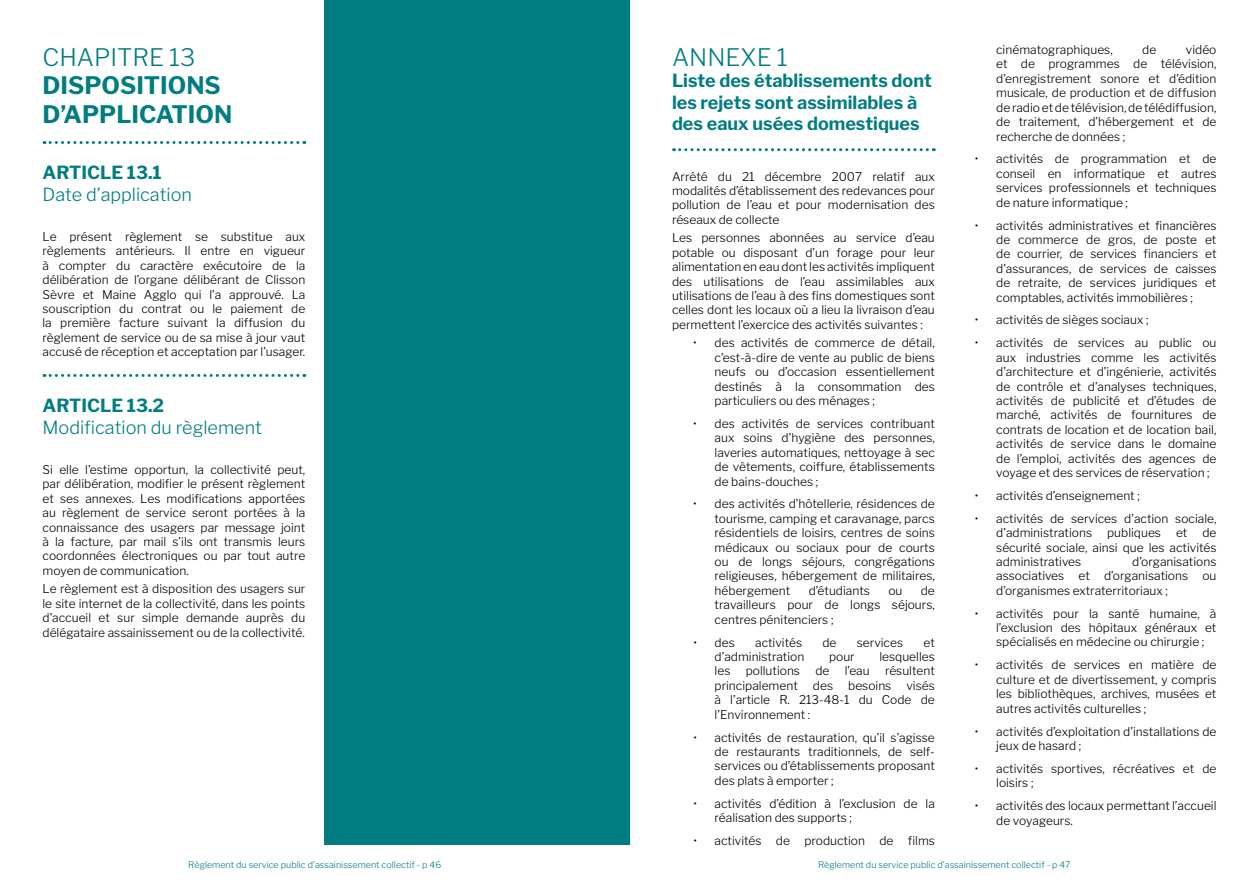
<style>
.page{position:relative;width:1259px;height:893px;background:#fff}
.page>*{position:absolute;margin:0;border:0;box-sizing:border-box;transform-origin:0 0}
.t1{font:700 24px/28.8px "Libre Franklin";color:#007d81}
.t2{font:300 24px "Libre Franklin";color:#007d81}
.t3{font:700 18px/21.6px "Libre Franklin";color:#007d81}
.t4{font:300 18px "Libre Franklin";color:#007d81}
.t5{font:300 12px/14.4px "Libre Franklin";color:#000;text-align:justify}
.t6{font:300 9px "Libre Franklin";color:#007d81}
</style>
<div class="page">
<svg style="left:44px;top:141px;width:261px;height:3px"></svg>
<svg style="left:44px;top:374px;width:261px;height:3px"></svg>
<svg style="left:673px;top:148px;width:261px;height:3px"></svg>
<div style="left:324px;top:0;width:305px;height:845px;background:#007d81"></div>
<h1 class="t2" style="left:43px;top:42px;width:154px">CHAPITRE 13</h1>
<h1 class="t1" style="left:43px;top:71px;width:191px">DISPOSITIONS<br>D’APPLICATION</h1>
<h2 class="t3" style="left:43px;top:162px;width:121px">ARTICLE 13.1</h2>
<h2 class="t4" style="left:43px;top:183px;width:151px">Date d’application</h2>
<p class="t5" style="left:43px;top:229px;width:264px">Le présent règlement se substitue aux règlements antérieurs. Il entre en vigueur à compter du caractère exécutoire de la délibération de l’organe délibérant de Clisson Sèvre et Maine Agglo qui l’a approuvé. La souscription du contrat ou le paiement de la première facture suivant la diffusion du règlement de service ou de sa mise à jour vaut accusé de réception et acceptation par l’usager.</p>
<h2 class="t3" style="left:43px;top:395px;width:123px">ARTICLE 13.2</h2>
<h2 class="t4" style="left:43px;top:416px;width:221px">Modification du règlement</h2>
<p class="t5" style="left:43px;top:462px;width:264px">Si elle l’estime opportun, la collectivité peut, par délibération, modifier le présent règlement et ses annexes. Les modifications apportées au règlement de service seront portées à la connaissance des usagers par message joint à la facture, par mail s’ils ont transmis leurs coordonnées électroniques ou par tout autre moyen de communication.</p>
<p class="t5" style="left:43px;top:582px;width:264px">Le règlement est à disposition des usagers sur le site internet de la collectivité, dans les points d’accueil et sur simple demande auprès du délégataire assainissement ou de la collectivité.</p>
<h1 class="t2" style="left:672px;top:42px;width:117px">ANNEXE 1</h1>
<h2 class="t3" style="left:672px;top:70px;width:261px">Liste des établissements dont les rejets sont assimilables à des eaux usées domestiques</h2>
<p class="t5" style="left:672px;top:169px;width:264px">Arrêté du 21 décembre 2007 relatif aux modalités d’établissement des redevances pour pollution de l’eau et pour modernisation des réseaux de collecte</p>
<p class="t5" style="left:672px;top:231px;width:264px">Les personnes abonnées au service d’eau potable ou disposant d’un forage pour leur alimentation en eau dont les activités impliquent des utilisations de l’eau assimilables aux utilisations de l’eau à des fins domestiques sont celles dont les locaux où a lieu la livraison d’eau permettent l’exercice des activités suivantes :</p>
<p class="t5" style="left:714px;top:336px;width:222px;text-indent:-21px">• des activités de commerce de détail, c’est-à-dire de vente au public de biens neufs ou d’occasion essentiellement destinés à la consommation des particuliers ou des ménages ;</p>
<p class="t5" style="left:714px;top:416px;width:222px;text-indent:-21px">• des activités de services contribuant aux soins d’hygiène des personnes, laveries automatiques, nettoyage à sec de vêtements, coiffure, établissements de bains-douches ;</p>
<p class="t5" style="left:714px;top:497px;width:222px;text-indent:-21px">• des activités d’hôtellerie, résidences de tourisme, camping et caravanage, parcs résidentiels de loisirs, centres de soins médicaux ou sociaux pour de courts ou de longs séjours, congrégations religieuses, hébergement de militaires, hébergement</p>
<p class="t5" style="left:808px;top:583px;width:63px">d’étudiants</p>
<p class="t5" style="left:888px;top:583px;width:16px">ou</p>
<p class="t5" style="left:714px;top:583px;width:222px;text-indent:206px">de travailleurs pour de longs séjours, centres pénitenciers ;</p>
<p class="t5" style="left:693px;top:635px;width:43px">• des</p>
<p class="t5" style="left:755px;top:635px;width:48px">activités</p>
<p class="t5" style="left:822px;top:635px;width:16px">de</p>
<p class="t5" style="left:857px;top:635px;width:48px">services</p>
<p class="t5" style="left:923px;top:635px;width:13px">et</p>
<p class="t5" style="left:714px;top:649px;width:91px">d’administration</p>
<p class="t5" style="left:829px;top:649px;width:27px">pour</p>
<p class="t5" style="left:879px;top:649px;width:57px">lesquelles</p>
<p class="t5" style="left:714px;top:664px;width:17px">les</p>
<p class="t5" style="left:745px;top:664px;width:56px">pollutions</p>
<p class="t5" style="left:815px;top:664px;width:16px">de</p>
<p class="t5" style="left:844px;top:664px;width:26px">l’eau</p>
<p class="t5" style="left:885px;top:664px;width:51px">résultent</p>
<p class="t5" style="left:714px;top:678px;width:85px">principalement</p>
<p class="t5" style="left:813px;top:678px;width:22px">des</p>
<p class="t5" style="left:848px;top:678px;width:45px">besoins</p>
<p class="t5" style="left:714px;top:678px;width:222px;text-indent:192px">visés à l’article R. 213-48-1 du Code de l’Environnement :</p>
<p class="t5" style="left:714px;top:730px;width:222px;text-indent:-21px">• activités de restauration, qu’il s’agisse de restaurants traditionnels, de self&shy;services ou d’établissements proposant des plats à emporter ;</p>
<p class="t5" style="left:714px;top:796px;width:222px;text-indent:-21px">• activités d’édition à l’exclusion de la réalisation des supports ;</p>
<p class="t5" style="left:693px;top:833px;width:243px">• activités de production de films</p>
<p class="t5" style="left:996px;top:43px;width:222px;text-indent:190px">vidéo et de programmes de télévision, d’enregistrement sonore et d’édition musicale, de production et de diffusion de radio et de télévision, de télédiffusion, de traitement, d’hébergement et de recherche de données ;</p>
<p class="t5" style="left:996px;top:152px;width:222px;text-indent:-21px">• activités de programmation et de conseil en informatique et autres services professionnels et techniques de nature informatique ;</p>
<p class="t5" style="left:996px;top:218px;width:222px;text-indent:-21px">• activités administratives et financières de commerce de gros, de poste et de courrier, de services financiers et d’assurances, de services de caisses de retraite, de services juridiques et comptables, activités immobilières ;</p>
<p class="t5" style="left:975px;top:313px;width:175px">• activités de sièges sociaux ;</p>
<p class="t5" style="left:996px;top:336px;width:222px;text-indent:-21px">• activités de services au public ou aux industries comme les activités d’architecture et d’ingénierie, activités de contrôle et d’analyses techniques, activités de publicité et d’études de marché, activités de fournitures de contrats de location et de location bail, activités de service dans le domaine de l’emploi, activités des agences de voyage et des services de réservation ;</p>
<p class="t5" style="left:975px;top:488px;width:167px">• activités d’enseignement ;</p>
<p class="t5" style="left:996px;top:511px;width:222px;text-indent:-21px">• activités de services d’action sociale, d’administrations publiques et de sécurité sociale, ainsi que les activités administratives</p>
<p class="t5" style="left:996px;top:43px;width:118px">cinématographiques,</p>
<p class="t5" style="left:1142px;top:43px;width:16px">de</p>
<p class="t5" style="left:996px;top:554px;width:222px;text-indent:136px">d’organisations associatives et d’organisations ou d’organismes extraterritoriaux ;</p>
<p class="t5" style="left:996px;top:606px;width:222px;text-indent:-21px">• activités pour la santé humaine, à l’exclusion des hôpitaux généraux et spécialisés en médecine ou chirurgie ;</p>
<p class="t5" style="left:996px;top:658px;width:222px;text-indent:-21px">• activités de services en matière de culture et de divertissement, y compris les bibliothèques, archives, musées et autres activités culturelles ;</p>
<p class="t5" style="left:996px;top:724px;width:222px;text-indent:-21px">• activités d’exploitation d’installations de jeux de hasard ;</p>
<p class="t5" style="left:996px;top:761px;width:222px;text-indent:-21px">• activités sportives, récréatives et de loisirs ;</p>
<p class="t5" style="left:996px;top:798px;width:222px;text-indent:-21px">• activités des locaux permettant l’accueil de voyageurs.</p>
<p class="t6" style="left:188px;top:859px;width:254px">Règlement du service public d’assainissement collectif - p 46</p>
<p class="t6" style="left:818px;top:859px;width:254px">Règlement du service public d’assainissement collectif - p 47</p>
</div>
